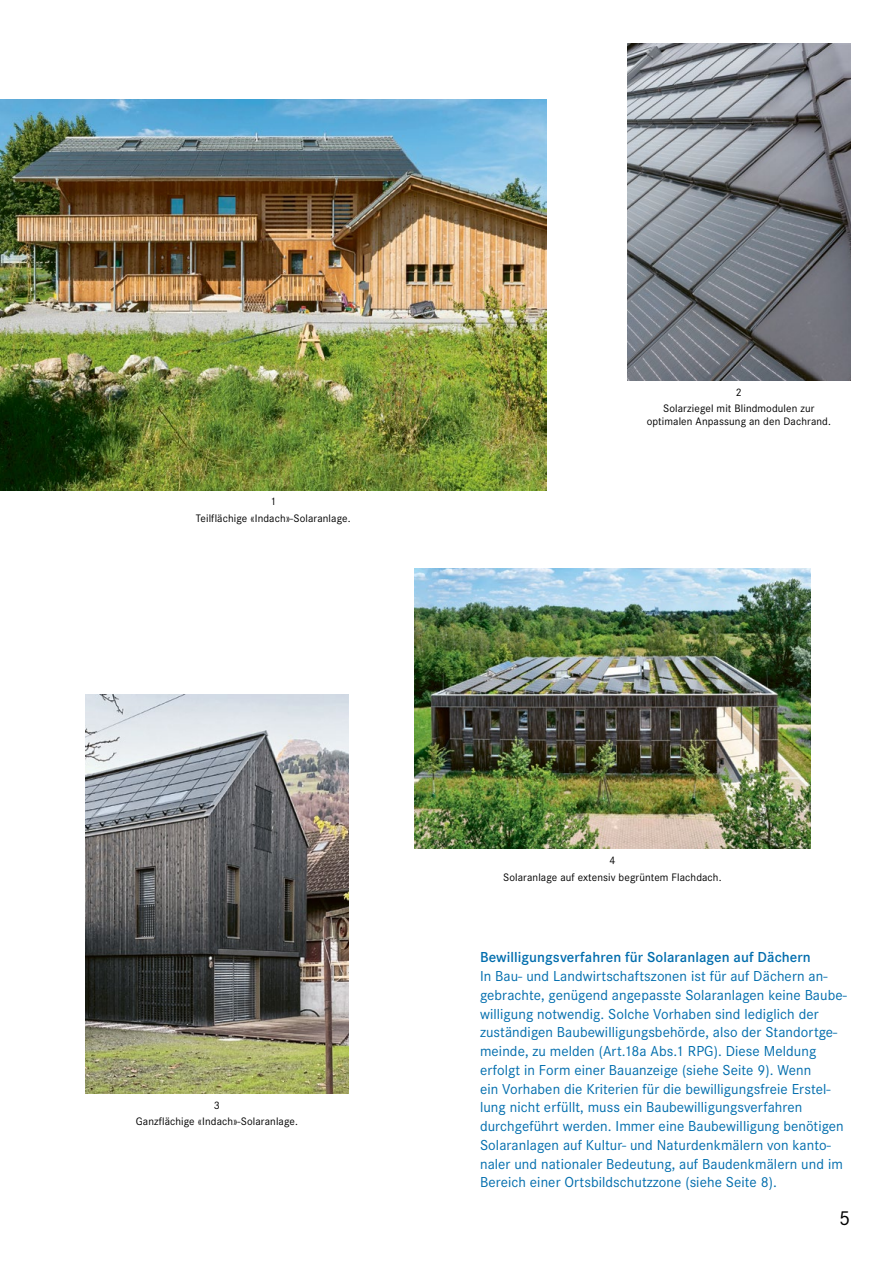
<style>
.page{position:relative;width:893px;height:1263px;background:#fff}
.page>*{position:absolute;margin:0;border:0;box-sizing:border-box;transform-origin:0 0}
.t1{font:21px "Corporate S";color:#000}
.t2{font:15px/18.8px "Corporate S";letter-spacing:.005em;color:#006dad}
.t3{font:600 15px "Corporate S";letter-spacing:.005em;color:#006dad}
.t4{font:11.25px/16.2px "Corporate S";letter-spacing:.01em;color:#000;text-align:center}
</style>
<div class="page">
<img style="left:627px;top:43px;width:223px;height:338px">
<img style="left:415px;top:568px;width:395px;height:280px">
<img style="left:0;top:100px;width:546px;height:390px">
<img style="left:85px;top:695px;width:264px;height:398px">
<p class="t4" style="left:196px;top:494px;width:156px">1<br>Teilflächige «Indach»-Solaranlage.</p>
<p class="t4" style="left:663px;top:384px;width:153px">2<br>Solarziegel mit Blindmodulen zur</p>
<p class="t4" style="left:647px;top:414px;width:186px">optimalen Anpassung an den Dachrand.</p>
<p class="t4" style="left:136px;top:1097px;width:164px">3<br>Ganzflächige «Indach»-Solaranlage.</p>
<p class="t4" style="left:503px;top:852px;width:220px">4<br>Solaranlage auf extensiv begrüntem Flachdach.</p>
<p class="t3" style="left:480px;top:949px;width:332px">Bewilligungsverfahren für Solaranlagen auf Dächern</p>
<p class="t2" style="left:480px;top:967px;width:368px">In Bau- und Landwirtschaftszonen ist für auf Dächern an&shy;gebrachte, genügend angepasste Solaranlagen keine Baube&shy;willigung notwendig. Solche Vorhaben sind lediglich der zuständigen Baubewilligungsbehörde, also der Standortge&shy;meinde, zu melden (Art.18a Abs.1 RPG). Diese Meldung erfolgt in Form einer Bauanzeige (siehe Seite 9). Wenn<br>ein Vorhaben die Kriterien für die bewilligungsfreie Erstel&shy;lung nicht erfüllt, muss ein Baubewilligungsverfahren durchgeführt werden. Immer eine Baubewilligung benötigen Solaranlagen auf Kultur- und Naturdenkmälern von kanto&shy;naler und nationaler Bedeutung, auf Baudenkmälern und im Bereich einer Ortsbildschutzzone (siehe Seite 8).</p>
<h1 class="t1" style="left:839px;top:1206px;width:13px">5</h1>
</div>
